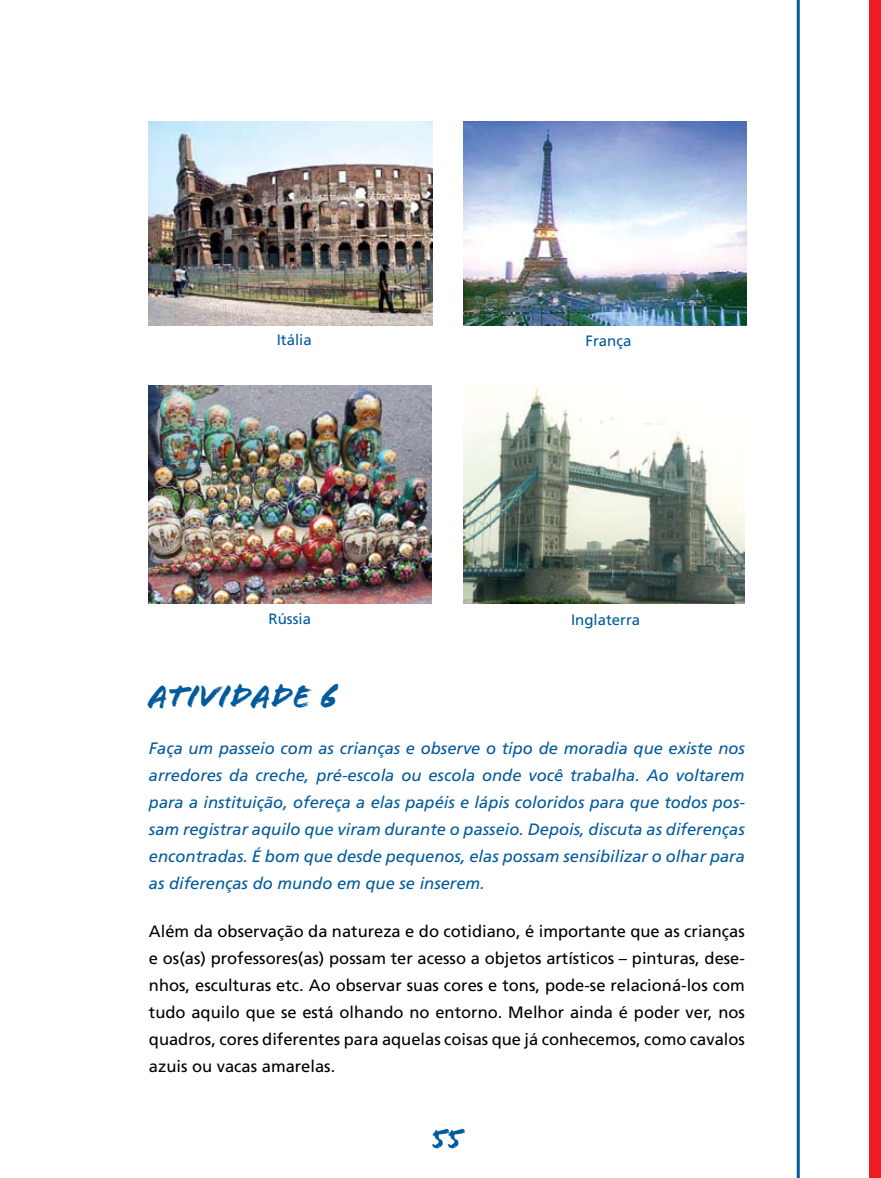
<style>
.page{position:relative;width:881px;height:1178px;background:#fff}
.page>*{position:absolute;margin:0;border:0;box-sizing:border-box;transform-origin:0 0}
.t1{font:33px "Flood";color:#005a9c}
.t2{font:27px "Flood";color:#005a9c}
.t3{font:italic 16.5px/27px "Frutiger";color:#005a9c;text-align:justify}
.t4{font:16.5px/27px "Frutiger";color:#000;text-align:justify}
.t5{font:15px "Frutiger";color:#005a9c}
</style>
<div class="page">
<hr style="left:796px;top:0;width:3px;height:1178px;background:#005a9c">
<div style="left:868px;top:0;width:12px;height:1178px;background:#ed1c24"></div>
<img style="left:149px;top:385px;width:283px;height:219px">
<img style="left:463px;top:121px;width:283px;height:205px">
<img style="left:463px;top:388px;width:281px;height:216px">
<img style="left:149px;top:121px;width:283px;height:204px">
<p class="t5" style="left:276px;top:331px;width:37px">Itália</p>
<p class="t5" style="left:585px;top:332px;width:47px">França</p>
<p class="t5" style="left:268px;top:610px;width:44px">Rússia</p>
<p class="t5" style="left:570px;top:611px;width:71px">Inglaterra</p>
<h1 class="t1" style="left:149px;top:677px;width:20px">ATIVIDADE</h1>
<h1 class="t1" style="left:319px;top:677px;width:21px">6</h1>
<p class="t3" style="left:149px;top:735px;width:597px">Faça um passeio com as crianças e observe o tipo de moradia que existe nos arredores da creche, pré-escola ou escola onde você trabalha. Ao voltarem para a instituição, ofereça a elas papéis e lápis coloridos para que todos pos&shy;sam registrar aquilo que viram durante o passeio. Depois, discuta as diferenças encontradas. É bom que desde pequenos, elas possam sensibilizar o olhar para as diferenças do mundo em que se inserem.</p>
<p class="t4" style="left:149px;top:918px;width:597px">Além da observação da natureza e do cotidiano, é importante que as crianças e os(as) professores(as) possam ter acesso a objetos artísticos – pinturas, dese&shy;nhos, esculturas etc. Ao observar suas cores e tons, pode-se relacioná-los com tudo aquilo que se está olhando no entorno. Melhor ainda é poder ver, nos quadros, cores diferentes para aquelas coisas que já conhecemos, como cavalos azuis ou vacas amarelas.</p>
<h2 class="t2" style="left:431px;top:1123px;width:33px">55</h2>
</div>
